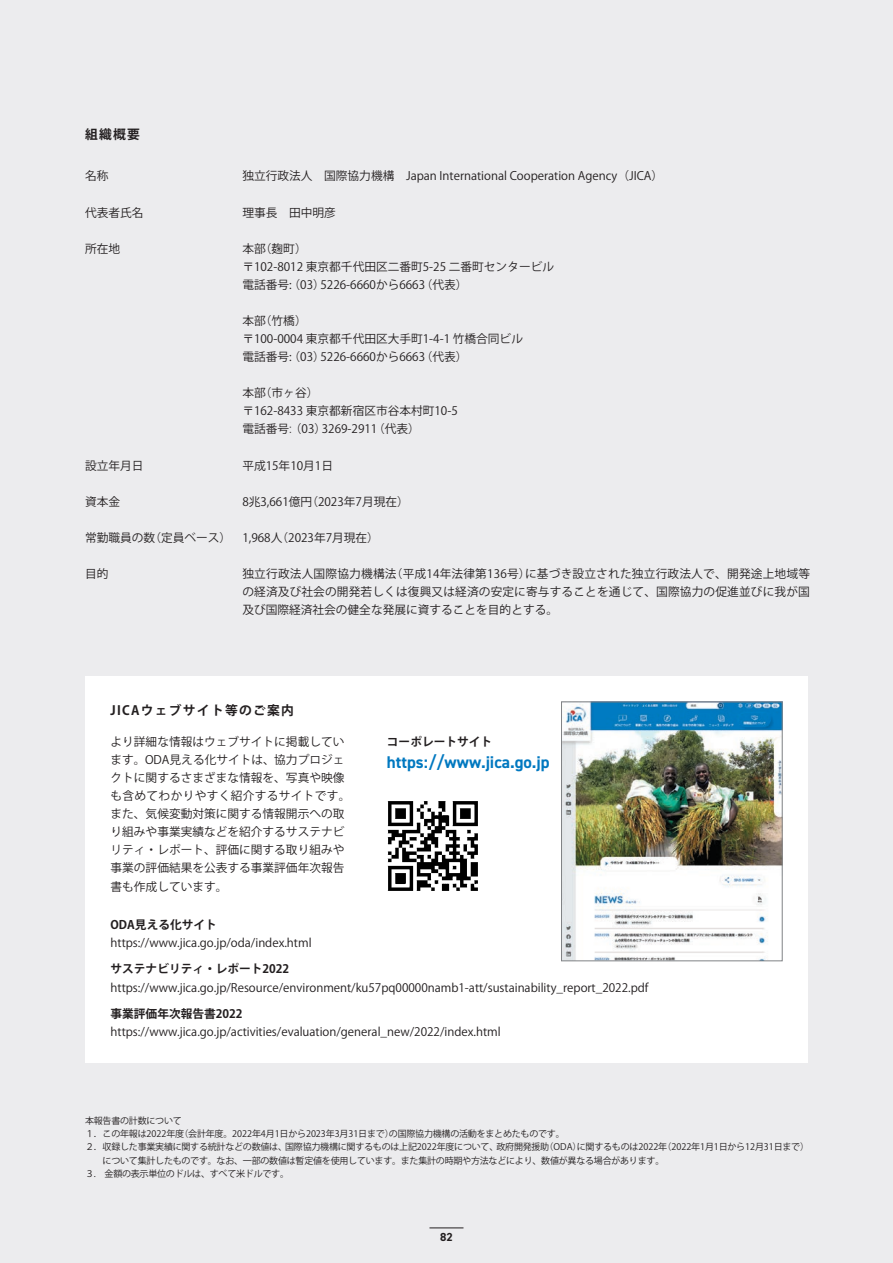
<style>
.page{position:relative;width:893px;height:1263px;background:#ececee}
.page>*{position:absolute;margin:0;border:0;box-sizing:border-box;transform-origin:0 0}
.t1{font:700 16.95px "DIN2014";color:#0078c0}
.t2{font:700 12.75px "Koz Go Pro";letter-spacing:.1em;color:#231f20}
.t3{font:11.7px/18px "Koz Go Pro";color:#231f20}
.t4{font:700 11.7px "Koz Go Pro";color:#231f20}
.t5{font:700 11.7px "DIN2014";color:#231f20}
.t6{font:9px "Koz Go Pro";letter-spacing:-.03em;color:#231f20}
.s1{font-family:"Hira Kaku Std W2"}
</style>
<div class="page">
<div style="left:85px;top:676px;width:723px;height:387px;background:#fff"></div>
<img style="left:563px;top:704px;width:217px;height:255px">
<div style="left:561px;top:702px;width:221px;height:259px;border:1px solid #808285"></div>
<img style="left:387px;top:801px;width:91px;height:90px">
<hr style="left:429px;top:1228px;width:34px;height:1px;background:#231f20">
<p class="t2" style="left:85px;top:126px;width:56px">組織概要</p>
<p class="t3" style="left:85px;top:167px;width:25px">名称</p>
<p class="t3" style="left:242px;top:167px;width:422px">独立行政法人　国際協力機構　Japan International Cooperation Agency（JICA）</p>
<p class="t3" style="left:85px;top:204px;width:60px">代表者氏名</p>
<p class="t3" style="left:242px;top:204px;width:95px">理事長　田中明彦</p>
<p class="t3" style="left:85px;top:240px;width:37px">所在地</p>
<p class="t3" style="left:242px;top:240px;width:313px">本部（麹町）<br>〒102-8012 東京都千代田区二番町5-25 二番町センタービル電話番号:（03）5226-6660から6663（代表）</p>
<p class="t3" style="left:242px;top:312px;width:282px">本部（竹橋）<br>〒100-0004 東京都千代田区大手町1-4-1 竹橋合同ビル電話番号:（03）5226-6660から6663（代表）</p>
<p class="t3" style="left:242px;top:384px;width:217px">本部（市ヶ谷）<br>〒162-8433 東京都新宿区市谷本村町10-5電話番号<span class="s1">:</span> （03）3269-2911（代表）</p>
<p class="t3" style="left:85px;top:456px;width:60px">設立年月日</p>
<p class="t3" style="left:242px;top:456px;width:92px">平成15年10月1日</p>
<p class="t3" style="left:85px;top:493px;width:37px">資本金</p>
<p class="t3" style="left:242px;top:493px;width:168px">8兆3,661億円（2023年7月現在）</p>
<p class="t3" style="left:85px;top:529px;width:295px">常勤職員の数（定員ベース） 1,968人（2023年7月現在）</p>
<p class="t3" style="left:85px;top:565px;width:25px">目的</p>
<p class="t3" style="left:242px;top:565px;width:569px;text-align:justify">独立行政法人国際協力機構法（平成14年法律第136号）に基づき設立された独立行政法人で、開発途上地域等の経済及び社会の開発若しくは復興又は経済の安定に寄与することを通じて、国際協力の促進並びに我が国及び国際経済社会の健全な発展に資することを目的とする。</p>
<p class="t2" style="left:111px;top:702px;width:185px">JICAウェブサイト等のご案内</p>
<p class="t3" style="left:111px;top:733px;width:242px">より詳細な情報はウェブサイトに掲載しています。ODA見える化サイトは、協力プロジェクトに関するさまざまな情報を、写真や映像も含めてわかりやすく紹介するサイトです。また、気候変動対策に関する情報開示への取り組みや事業実績などを紹介するサステナビリティ・レポート、評価に関する取り組みや事業の評価結果を公表する事業評価年次報告書も作成しています。</p>
<p class="t4" style="left:387px;top:734px;width:107px">コーポレートサイト</p>
<h1 class="t1" style="left:387px;top:751px;width:164px">https://www.jica.go.jp</h1>
<p class="t4" style="left:111px;top:917px;width:108px">ODA見える化サイト</p>
<p class="t3" style="left:111px;top:934px;width:202px">https://www.jica.go.jp/oda/index.html</p>
<p class="t4" style="left:111px;top:962px;width:180px">サステナビリティ・レポート2022</p>
<p class="t3" style="left:111px;top:978px;width:539px">https://www.jica.go.jp/Resource/environment/ku57pq00000namb1-att/sustainability_report_2022.pdf</p>
<p class="t4" style="left:111px;top:1006px;width:133px">事業評価年次報告書2022</p>
<p class="t3" style="left:111px;top:1023px;width:392px">https://www.jica.go.jp/activities/evaluation/general_new/2022/index.html</p>
<p class="t6" style="left:85px;top:1114px;width:98px">本報告書の計数について</p>
<p class="t6" style="left:85px;top:1128px;width:481px">１．この年報は2022年度（会計年度。2022年4月1日から2023年3月31日まで）の国際協力機構の活動をまとめたものです。</p>
<p class="t6" style="left:85px;top:1141px;width:726px">２．収録した事業実績に関する統計などの数値は、国際協力機構に関するものは上記2022年度について、政府開発援助（ODA）に関するものは2022年（2022年1月1日から12月31日まで）</p>
<p class="t6" style="left:103px;top:1154px;width:563px">について集計したものです。なお、一部の数値は暫定値を使用しています。また集計の時期や方法などにより、数値が異なる場合があります。</p>
<p class="t6" style="left:85px;top:1168px;width:206px">３.　金額の表示単位のドルは、すべて米ドルです。</p>
<p class="t5" style="left:440px;top:1229px;width:14px">82</p>
</div>
